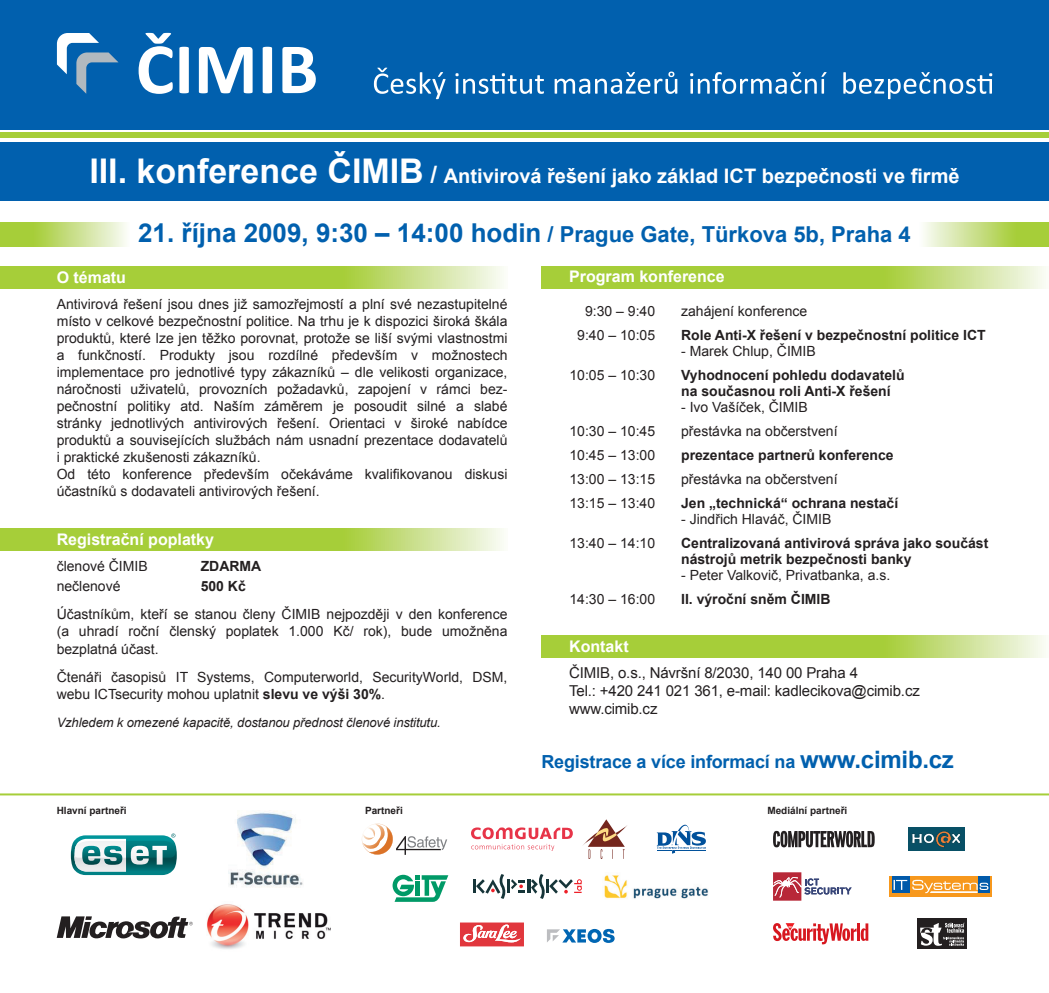
<style>
.page{position:relative;width:1049px;height:993px;background:#fff}
.page>*{position:absolute;margin:0;border:0;box-sizing:border-box;transform-origin:0 0}
.t1{font:700 26px "Arial";color:#0160ae}
.t2{font:700 20px "Arial";color:#fff}
.t3{font:700 18px "Arial";letter-spacing:-.01em;color:#0160ae}
.t4{font:700 16px "Arial";color:#fff}
.t5{font:15px/18px "Arial";letter-spacing:-.01em;color:#231f20}
.t6{font:14px/17px "Arial";color:#231f20}
.t7{font:700 14px/16px "Arial";color:#231f20}
.t8{font:italic 13px "Arial";letter-spacing:-.01em;color:#231f20}
.t9{font:700 10px "Arial";color:#231f20}
.s1{font-size:34px}
.s2{font-size:24px}
.s3{font-size:22px}
.s4{font-weight:700}
</style>
<div class="page">
<div style="left:0;top:0;width:1049px;height:129px;background:#0160ae"></div>
<div style="left:0;top:141px;width:1049px;height:59px;background:#0160ae"></div>
<div style="left:0;top:133px;width:1049px;height:5px;background:#a6ce39"></div>
<svg style="left:541px;top:266px;width:505px;height:22px;background:#b3d456"></svg>
<svg style="left:0;top:528px;width:504px;height:22px;background:#b2d456"></svg>
<svg style="left:541px;top:635px;width:505px;height:21px;background:#b3d456"></svg>
<svg style="left:0;top:222px;width:126px;height:25px;background:#c3dd7c"></svg>
<svg style="left:924px;top:222px;width:125px;height:25px;background:#c3dd7d"></svg>
<svg style="left:0;top:266px;width:504px;height:22px;background:#b2d456"></svg>
<div style="left:917px;top:918px;width:50px;height:30px;background:#231f20"></div>
<svg style="left:920px;top:922px;width:45px;height:23px"></svg>
<div style="left:889px;top:875px;width:103px;height:21px;background:#f7981d"></div>
<div style="left:892px;top:875px;width:18px;height:17px;background:#015aaa"></div>
<div style="left:978px;top:875px;width:12px;height:17px;background:#015aaa"></div>
<svg style="left:893px;top:879px;width:95px;height:13px"></svg>
<svg style="left:773px;top:830px;width:102px;height:17px"></svg>
<svg style="left:773px;top:923px;width:95px;height:21px"></svg>
<div style="left:908px;top:827px;width:56px;height:23px;background:#085066"></div>
<svg style="left:912px;top:831px;width:49px;height:16px"></svg>
<svg style="left:374px;top:68px;width:71px;height:31px"></svg>
<svg style="left:455px;top:73px;width:89px;height:21px"></svg>
<svg style="left:555px;top:72px;width:122px;height:22px"></svg>
<svg style="left:690px;top:72px;width:136px;height:22px"></svg>
<svg style="left:843px;top:72px;width:149px;height:27px"></svg>
<svg style="left:57px;top:33px;width:61px;height:61px"></svg>
<svg style="left:139px;top:33px;width:34px;height:61px"></svg>
<svg style="left:179px;top:47px;width:10px;height:46px"></svg>
<svg style="left:199px;top:47px;width:54px;height:46px"></svg>
<svg style="left:263px;top:47px;width:9px;height:46px"></svg>
<svg style="left:282px;top:47px;width:34px;height:46px"></svg>
<hr style="left:0;top:793px;width:1049px;height:2px;background:#a6ce39">
<svg style="left:393px;top:874px;width:55px;height:27px"></svg>
<img style="left:604px;top:875px;width:105px;height:24px">
<svg style="left:547px;top:928px;width:68px;height:14px"></svg>
<svg style="left:460px;top:922px;width:64px;height:24px"></svg>
<svg style="left:471px;top:819px;width:156px;height:39px"></svg>
<svg style="left:657px;top:824px;width:49px;height:29px"></svg>
<svg style="left:473px;top:874px;width:109px;height:24px"></svg>
<svg style="left:773px;top:872px;width:79px;height:28px"></svg>
<img style="left:207px;top:904px;width:124px;height:45px">
<svg style="left:57px;top:916px;width:136px;height:22px"></svg>
<svg style="left:71px;top:833px;width:106px;height:41px"></svg>
<img style="left:229px;top:810px;width:74px;height:76px">
<svg style="left:362px;top:823px;width:85px;height:31px"></svg>
<h2 class="t2" style="left:89px;top:165px;width:872px"><span class="s1">III. konference ČIMIB</span> <span class="s2">/</span> Antivirová řešení jako základ ICT bezpečnosti ve firmě</h2>
<h1 class="t1" style="left:138px;top:219px;width:774px">21. října 2009, 9:30 – 14:00 hodin <span class="s3">/ Prague Gate, Türkova 5b, Praha 4</span></h1>
<p class="t4" style="left:57px;top:268px;width:71px">O tématu</p>
<p class="t6" style="left:57px;top:296px;width:452px">Antivirová řešení jsou dnes již samozřejmostí a plní své nezastupitelné místo v celkové bezpečnostní politice. Na trhu je k dispozici široká škála produktů, které lze jen těžko porovnat, protože se liší svými vlastnostmi a funkčností. Produkty jsou rozdílné především v možnostech implementace pro jednotlivé typy zákazníků – dle velikosti organizace, náročnosti uživatelů, provozních požadavků, zapojení v rámci bez&shy;pečnostní politiky atd. Naším záměrem je posoudit silné a slabé stránky jednotlivých antivirových řešení. Orientaci v široké nabídce produktů a souvisejících službách nám usnadní prezentace dodavatelů i praktické zkušenosti zákazníků.<br>Od této konference především očekáváme kvalifikovanou diskusi účastníků s dodavateli antivirových řešení.</p>
<p class="t4" style="left:57px;top:530px;width:159px">Registrační poplatky</p>
<p class="t6" style="left:57px;top:557px;width:93px">členové ČIMIB</p>
<p class="t7" style="left:201px;top:558px;width:62px">ZDARMA</p>
<p class="t6" style="left:57px;top:577px;width:65px">nečlenové</p>
<p class="t7" style="left:201px;top:578px;width:47px">500 Kč</p>
<p class="t6" style="left:57px;top:605px;width:452px;line-height:17.6px;text-align:justify">Účastníkům, kteří se stanou členy ČIMIB nejpozději v den konference (a uhradí roční členský poplatek 1.000 Kč/ rok), bude umožněna bezplatná účast.</p>
<p class="t6" style="left:57px;top:668px;width:452px">Čtenáři časopisů IT Systems, Computerworld, SecurityWorld, DSM, webu ICTsecurity mohou uplatnit <span class="s4">slevu ve výši 30%</span>.</p>
<p class="t8" style="left:57px;top:715px;width:386px">Vzhledem k omezené kapacitě, dostanou přednost členové institutu.</p>
<p class="t4" style="left:569px;top:267px;width:157px">Program konference</p>
<p class="t6" style="left:585px;top:302px;width:72px">9:30 – 9:40</p>
<p class="t6" style="left:681px;top:302px;width:128px">zahájení konference</p>
<p class="t6" style="left:577px;top:326px;width:79px">9:40 – 10:05</p>
<p class="t7" style="left:681px;top:326px;width:306px">Role Anti-X řešení v bezpečnostní politice ICT</p>
<p class="t6" style="left:681px;top:342px;width:136px">- Marek Chlup, ČIMIB</p>
<p class="t6" style="left:569px;top:366px;width:87px">10:05 – 10:30</p>
<p class="t7" style="left:681px;top:366px;width:225px">Vyhodnocení pohledu dodavatelů na současnou roli Anti-X řešení</p>
<p class="t6" style="left:681px;top:398px;width:128px">- Ivo Vašíček, ČIMIB</p>
<p class="t6" style="left:569px;top:422px;width:87px">10:30 – 10:45</p>
<p class="t6" style="left:681px;top:422px;width:158px">přestávka na občerstvení</p>
<p class="t6" style="left:569px;top:446px;width:87px">10:45 – 13:00</p>
<p class="t7" style="left:681px;top:446px;width:214px">prezentace partnerů konference</p>
<p class="t6" style="left:569px;top:470px;width:87px">13:00 – 13:15</p>
<p class="t6" style="left:681px;top:470px;width:158px">přestávka na občerstvení</p>
<p class="t6" style="left:569px;top:494px;width:87px">13:15 – 13:40</p>
<p class="t7" style="left:681px;top:494px;width:219px">Jen „technická“ ochrana nestačí</p>
<p class="t6" style="left:681px;top:510px;width:152px">- Jindřich Hlaváč, ČIMIB</p>
<p class="t6" style="left:569px;top:534px;width:87px">13:40 – 14:10</p>
<p class="t7" style="left:681px;top:534px;width:309px">Centralizovaná antivirová správa jako součást nástrojů metrik bezpečnosti banky</p>
<p class="t6" style="left:681px;top:566px;width:211px">- Peter Valkovič, Privatbanka, a.s.</p>
<p class="t6" style="left:569px;top:590px;width:87px">14:30 – 16:00</p>
<p class="t7" style="left:681px;top:590px;width:151px">II. výroční sněm ČIMIB</p>
<p class="t4" style="left:569px;top:637px;width:61px">Kontakt</p>
<p class="t5" style="left:569px;top:663px;width:352px">ČIMIB, o.s., Návršní 8/2030, 140 00 Praha 4<br>Tel.: +420 241 021 361, e-mail: kadlecikova@cimib.cz www.cimib.cz</p>
<p class="t3" style="left:541px;top:751px;width:414px">Registrace a více informací na <span class="s2">www.cimib.cz</span></p>
<p class="t9" style="left:57px;top:804px;width:72px">Hlavní partneři</p>
<p class="t9" style="left:365px;top:804px;width:39px">Partneři</p>
<p class="t9" style="left:767px;top:804px;width:82px">Mediální partneři</p>
</div>
